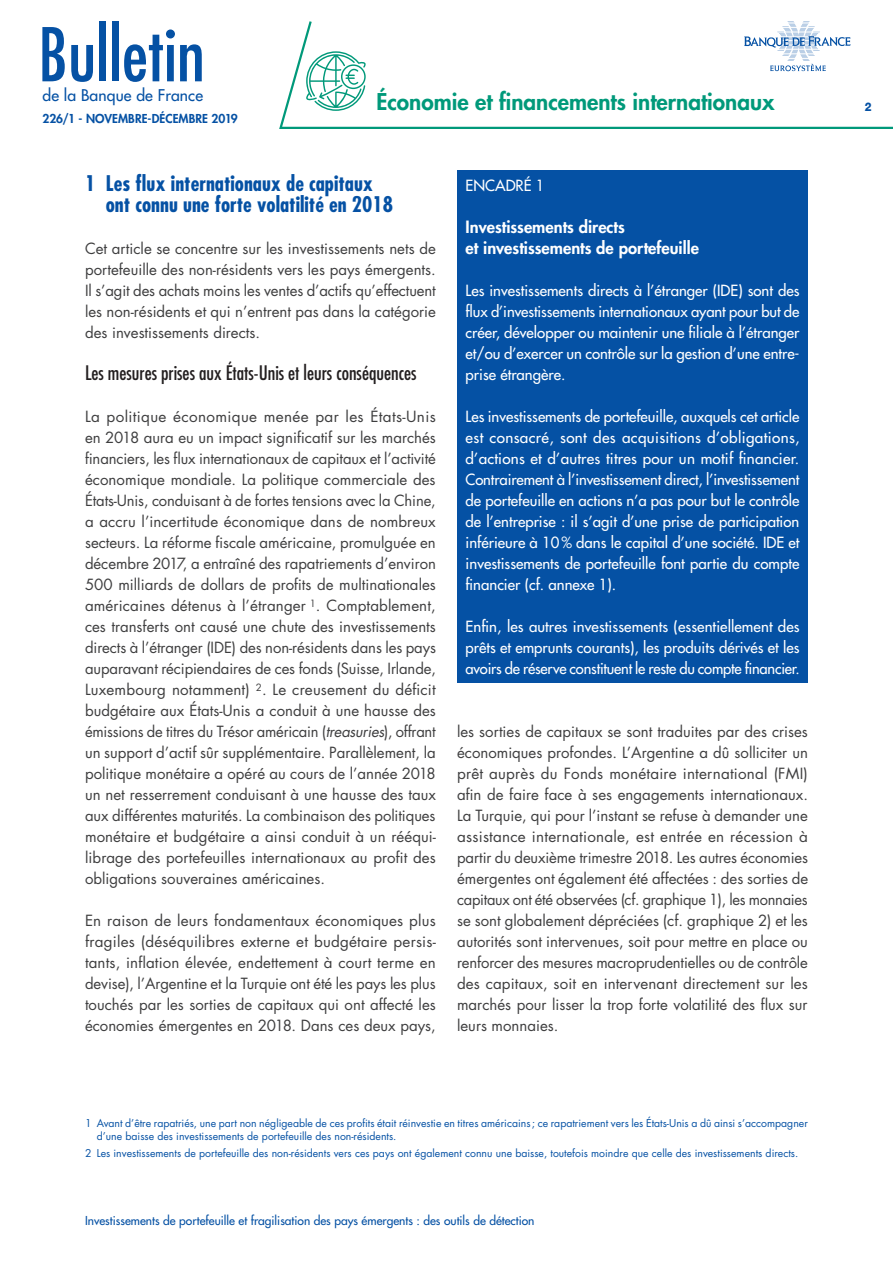
<style>
.page{position:relative;width:893px;height:1263px;background:#fff}
.page>*{position:absolute;margin:0;border:0;box-sizing:border-box;transform-origin:0 0}
.t1{font:condensed 72px "Futura Std";color:#0551a4}
.t2{font:800 22.5px "Futura Std";color:#00997a}
.t3{font:700 condensed 21px/21px "Futura Std";color:#0551a4}
.t4{font:condensed 19.5px "Futura Std";color:#231f20}
.t5{font:800 16.5px/21px "Futura Std";color:#fff}
.t6{font:500 15.75px "Futura Std";letter-spacing:.01em;color:#0551a4}
.t7{font:15px/21px "Futura Std";color:#3e3e3f;text-align:justify}
.t8{font:500 15px/21px "Futura Std";color:#fff;text-align:justify}
.t9{font:500 12px "Futura Std";color:#0551a4}
.t10{font:800 12px "Futura Std";letter-spacing:.005em;color:#0551a4}
.t11{font:800 12px "Helvetica Neue LT Std";color:#0551a4;scale:.9 1}
.t12{font:10.5px/12.6px "Futura Std";color:#0551a4}
.s1{font-style:italic}
</style>
<div class="page">
<svg style="left:279px;top:21px;width:614px;height:108px"></svg>
<svg style="left:306px;top:51px;width:60px;height:60px"></svg>
<svg style="left:744px;top:22px;width:106px;height:49px"></svg>
<div style="left:457px;top:170px;width:351px;height:513px;background:#0551a4"></div>
<h1 class="t1" style="left:38px;top:12px;width:168px">Bulletin</h1>
<p class="t6" style="left:43px;top:86px;width:162px">de la Banque de France</p>
<p class="t10" style="left:43px;top:111px;width:197px">226/1 - NOVEMBRE-DÉCEMBRE 2019</p>
<h2 class="t2" style="left:376px;top:88px;width:400px">Économie et financements internationaux</h2>
<h3 class="t3" style="left:106px;top:173px;width:289px;text-indent:-21px">1 Les flux internationaux de capitaux ont connu une forte volatilité en 2018</h3>
<p class="t7" style="left:85px;top:238px;width:352px">Cet article se concentre sur les investissements nets de portefeuille des non-résidents vers les pays émergents.<br>Il s’agit des achats moins les ventes d’actifs qu’effectuent les non-résidents et qui n’entrent pas dans la catégorie des investissements directs.</p>
<h3 class="t4" style="left:85px;top:361px;width:333px">Les mesures prises aux États-Unis et leurs conséquences</h3>
<p class="t7" style="left:85px;top:406px;width:353px">La politique économique menée par les États-Unis en 2018 aura eu un impact significatif sur les marchés financiers, les flux internationaux de capitaux et l’activité économique mondiale. La politique commerciale des États-Unis, conduisant à de fortes tensions avec la Chine, a accru l’incertitude économique dans de nombreux secteurs. La réforme fiscale américaine, promulguée en décembre 2017, a entraîné des rapatriements d’environ 500 milliards de dollars de profits de multinationales américaines détenus à l’étranger <sup>1</sup>. Comptablement, ces transferts ont causé une chute des investissements directs à l’étranger (IDE) des non-résidents dans les pays auparavant récipiendaires de ces fonds (Suisse, Irlande, Luxembourg notamment) <sup>2</sup>. Le creusement du déficit budgétaire aux États-Unis a conduit à une hausse des émissions de titres du Trésor américain (<span class="s1">treasuries</span>), offrant un support d’actif sûr supplémentaire. Parallèlement, la politique monétaire a opéré au cours de l’année 2018 un net resserrement conduisant à une hausse des taux aux différentes maturités. La combinaison des politiques monétaire et budgétaire a ainsi conduit à un rééqui&shy;librage des portefeuilles internationaux au profit des obligations souveraines américaines.</p>
<p class="t7" style="left:85px;top:910px;width:352px">En raison de leurs fondamentaux économiques plus fragiles (déséquilibres externe et budgétaire persis&shy;tants, inflation élevée, endettement à court terme en devise), l’Argentine et la Turquie ont été les pays les plus touchés par les sorties de capitaux qui ont affecté les économies émergentes en 2018. Dans ces deux pays,</p>
<p class="t8" style="left:466px;top:175px;width:80px">ENCADRÉ 1</p>
<p class="t5" style="left:466px;top:216px;width:235px">Investissements directs<br>et investissements de portefeuille</p>
<p class="t8" style="left:466px;top:280px;width:335px">Les investissements directs à l’étranger (IDE) sont des flux d’investissements internationaux ayant pour but de créer, développer ou maintenir une filiale à l’étranger et/ou d’exercer un contrôle sur la gestion d’une entre&shy;prise étrangère.</p>
<p class="t8" style="left:466px;top:406px;width:336px">Les investissements de portefeuille, auxquels cet article est consacré, sont des acquisitions d’obligations, d’actions et d’autres titres pour un motif financier.<br>Contrairement à l’investissement direct, l’investissement de portefeuille en actions n’a pas pour but le contrôle de l’entreprise : il s’agit d’une prise de participation inférieure à 10% dans le capital d’une société. IDE et investissements de portefeuille font partie du compte financier (cf. annexe 1).</p>
<p class="t8" style="left:466px;top:616px;width:336px">Enfin, les autres investissements (essentiellement des prêts et emprunts courants), les produits dérivés et les avoirs de réserve constituent le reste du compte financier.</p>
<p class="t7" style="left:457px;top:721px;width:353px">les sorties de capitaux se sont traduites par des crises économiques profondes. L’Argentine a dû solliciter un prêt auprès du Fonds monétaire international (FMI) afin de faire face à ses engagements internationaux.<br>La Turquie, qui pour l’instant se refuse à demander une assistance internationale, est entrée en récession à partir du deuxième trimestre 2018. Les autres économies émergentes ont également été affectées : des sorties de capitaux ont été observées (cf. graphique 1), les monnaies se sont globalement dépréciées (cf. graphique 2) et les autorités sont intervenues, soit pour mettre en place ou renforcer des mesures macroprudentielles ou de contrôle des capitaux, soit en intervenant directement sur les marchés pour lisser la trop forte volatilité des flux sur leurs monnaies.</p>
<p class="t12" style="left:97px;top:1117px;width:713px;text-indent:-12px">1 Avant d’être rapatriés, une part non négligeable de ces profits était réinvestie en titres américains; ce rapatriement vers les États-Unis a dû ainsi s’accompagner d’une baisse des investissements de portefeuille des non-résidents.</p>
<p class="t12" style="left:85px;top:1146px;width:715px">2 Les investissements de portefeuille des non-résidents vers ces pays ont également connu une baisse, toutefois moindre que celle des investissements directs.</p>
<p class="t9" style="left:85px;top:1213px;width:451px">Investissements de portefeuille et fragilisation des pays émergents : des outils de détection</p>
<p class="t11" style="left:865px;top:99px;width:9px">2</p>
</div>
